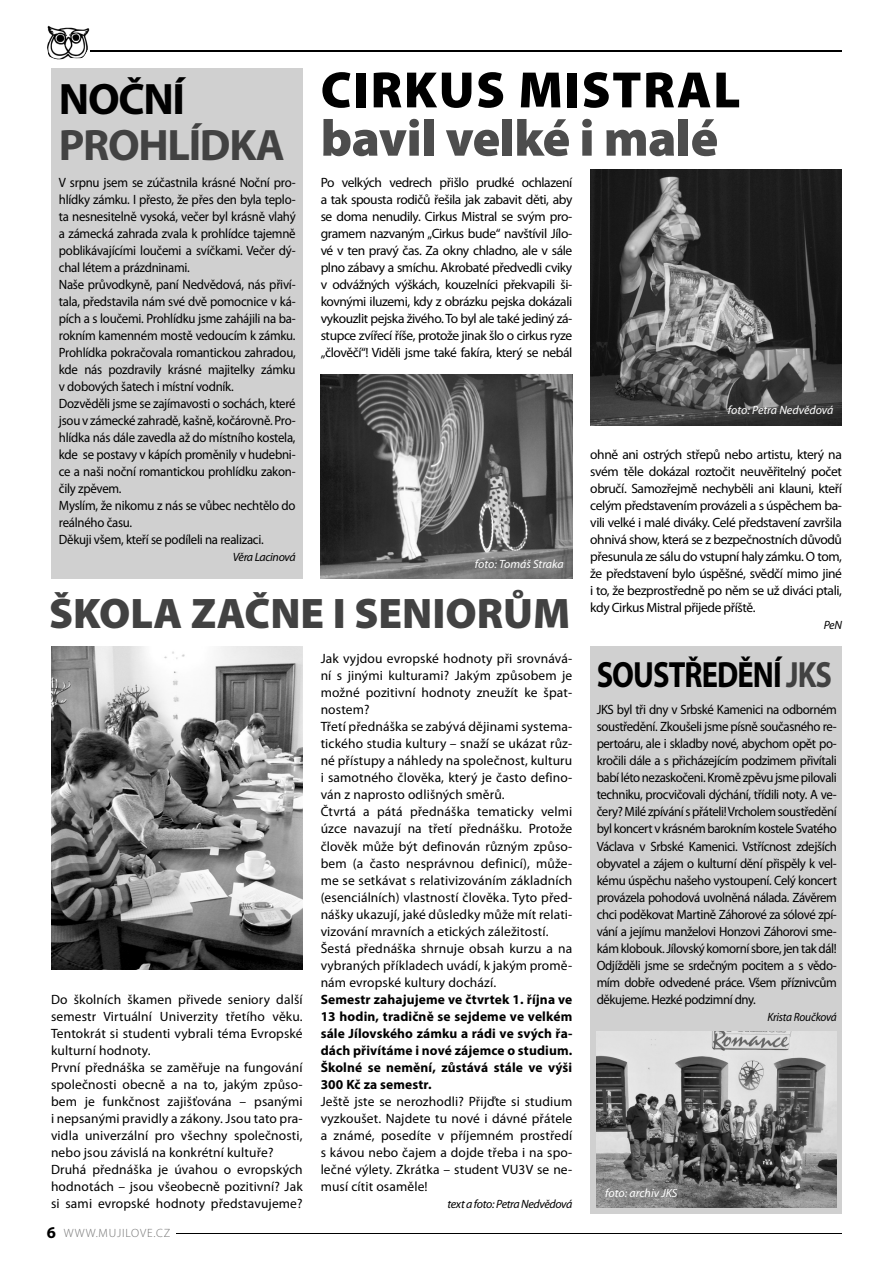
<style>
.page{position:relative;width:893px;height:1263px;background:#fff}
.page>*{position:absolute;margin:0;border:0;box-sizing:border-box;transform-origin:0 0}
.t1{font:900 51.6px "Myriad Pro";letter-spacing:-.01em;color:#4d4d4d}
.t2{font:900 51.45px "Myriad Pro";letter-spacing:.03em;color:#000}
.t3{font:700 44.25px "Myriad Pro";letter-spacing:-.03em;color:#424242}
.t4{font:700 44.25px "Myriad Pro";letter-spacing:-.03em;color:#000}
.t5{font:900 42.9px "Myriad Pro";color:#424242}
.t6{font:700 36.6px "Myriad Pro";letter-spacing:-.03em;color:#000;scale:.83 1}
.t7{font:13.5px/17px "Myriad Pro";letter-spacing:.01em;color:#000;text-align:justify}
.t8{font:13.5px/17px "Myriad Pro";letter-spacing:-.02em;color:#000;scale:.95 1}
.t9{font:13.5px/17px "Myriad Pro";letter-spacing:.01em;color:#000;text-align:justify;scale:.95 1}
.t10{font:700 13.5px/17px "Myriad Pro";letter-spacing:.01em;color:#000;text-align:justify}
.t11{font:italic 12px "Myriad Pro";color:#fff}
.t12{font:italic 12px "Myriad Pro";letter-spacing:-.03em;color:#000}
.t13{font:300 12px "Myriad Pro";letter-spacing:.07em;color:#717171}
.t14{font:italic 12px "Myriad Pro";letter-spacing:-.03em;color:#000;scale:.95 1}
.s1{font-weight:700;font-size:16.5px;color:#000}
.s2{color:#424242}
</style>
<div class="page">
<img style="left:47px;top:25px;width:53px;height:35px">
<hr style="left:177px;top:1233px;width:665px;height:1px;background:#000">
<hr style="left:90px;top:51px;width:716px;height:1px;background:#000">
<hr style="left:796px;top:51px;width:46px;height:1px;background:#000">
<div style="left:52px;top:68px;width:251px;height:510px;background:#d0d0d0"></div>
<div style="left:590px;top:646px;width:252px;height:567px;background:#d0d0d0"></div>
<img style="left:590px;top:169px;width:252px;height:256px">
<img style="left:321px;top:374px;width:251px;height:204px">
<img style="left:51px;top:646px;width:252px;height:323px">
<img style="left:597px;top:1031px;width:240px;height:177px">
<h3 class="t4" style="left:59px;top:82px;width:128px">NOČNÍ</h3>
<h3 class="t3" style="left:59px;top:129px;width:227px">PROHLÍDKA</h3>
<h2 class="t2" style="left:321px;top:70px;width:421px">CIRKUS MISTRAL</h2>
<h1 class="t1" style="left:321px;top:119px;width:399px">bavil velké i malé</h1>
<p class="t8" style="left:59px;top:175px;width:251px">V srpnu jsem se zúčastnila krásné Noční pro&shy;hlídky zámku. I přesto, že přes den byla teplo&shy;ta nesnesitelně vysoká, večer byl krásně vlahý a zámecká zahrada zvala k prohlídce tajemně poblikávajícími loučemi a svíčkami. Večer dý&shy;chal létem a prázdninami.<br>Naše průvodkyně, paní Nedvědová, nás přiví&shy;tala, představila nám své dvě pomocnice v ká&shy;pích a s loučemi. Prohlídku jsme zahájili na ba&shy;rokním kamenném mostě vedoucím k zámku.<br>Prohlídka pokračovala romantickou zahradou, kde nás pozdravily krásné majitelky zámku v dobových šatech i místní vodník.<br>Dozvěděli jsme se zajímavosti o sochách, které jsou v zámecké zahradě, kašně, kočárovně. Pro&shy;hlídka nás dále zavedla až do místního kostela, kde se postavy v kápích proměnily v hudebni&shy;ce a naši noční romantickou prohlídku zakon&shy;čily zpěvem.<br>Myslím, že nikomu z nás se vůbec nechtělo do reálného času.<br>Děkuji všem, kteří se podíleli na realizaci.</p>
<p class="t12" style="left:233px;top:553px;width:64px">Věra Lacinová</p>
<p class="t7" style="left:321px;top:175px;width:253px">Po velkých vedrech přišlo prudké ochlazení a tak spousta rodičů řešila jak zabavit děti, aby se doma nenudily. Cirkus Mistral se svým pro&shy;gramem nazvaným „Cirkus bude“ navštívil Jílo&shy;vé v ten pravý čas. Za okny chladno, ale v sále plno zábavy a smíchu. Akrobaté předvedli cviky v odvážných výškách, kouzelníci překvapili ši&shy;kovnými iluzemi, kdy z obrázku pejska dokázali vykouzlit pejska živého. To byl ale také jediný zá&shy;stupce zvířecí říše, protože jinak šlo o cirkus ryze „člověčí“! Viděli jsme také fakíra, který se nebál</p>
<p class="t11" style="left:475px;top:559px;width:91px">foto: Tomáš Straka</p>
<h3 class="t5" style="left:49px;top:597px;width:522px">ŠKOLA ZAČNE I SENIORŮM</h3>
<p class="t7" style="left:51px;top:992px;width:253px;text-align:left">Do školních škamen přivede seniory další semestr Virtuální Univerzity třetího věku.<br>Tentokrát si studenti vybrali téma Evropské kulturní hodnoty.<br>První přednáška se zaměřuje na fungování společnosti obecně a na to, jakým způso&shy;bem je funkčnost zajišťována – psanými i nepsanými pravidly a zákony. Jsou tato pra&shy;vidla univerzální pro všechny společnosti, nebo jsou závislá na konkrétní kultuře?<br>Druhá přednáška je úvahou o evropských hodnotách – jsou všeobecně pozitivní? Jak si sami evropské hodnoty představujeme?</p>
<p class="t13" style="left:47px;top:1229px;width:125px"><span class="s1">6</span> WWW.MUJILOVE.CZ</p>
<p class="t7" style="left:321px;top:651px;width:253px;text-align:left">Jak vyjdou evropské hodnoty při srovnává&shy;ní s jinými kulturami? Jakým způsobem je možné pozitivní hodnoty zneužít ke špat&shy;nostem?<br>Třetí přednáška se zabývá dějinami systema&shy;tického studia kultury – snaží se ukázat růz&shy;né přístupy a náhledy na společnost, kulturu i samotného člověka, který je často defino&shy;ván z naprosto odlišných směrů.<br>Čtvrtá a pátá přednáška tematicky velmi úzce navazují na třetí přednášku. Protože člověk může být definován různým způso&shy;bem (a často nesprávnou definicí), může&shy;me se setkávat s relativizováním základních (esenciálních) vlastností člověka. Tyto před&shy;nášky ukazují, jaké důsledky může mít relati&shy;vizování mravních a etických záležitostí.<br>Šestá přednáška shrnuje obsah kurzu a na vybraných příkladech uvádí, k jakým promě&shy;nám evropské kultury dochází.</p>
<p class="t10" style="left:321px;top:992px;width:253px">Semestr zahajujeme ve čtvrtek 1. října ve 13 hodin, tradičně se sejdeme ve velkém sále Jílovského zámku a rádi ve svých řa&shy;dách přivítáme i nové zájemce o studium.<br>Školné se nemění, zůstává stále ve výši 300 Kč za semestr.</p>
<p class="t7" style="left:321px;top:1094px;width:253px">Ještě jste se nerozhodli? Přijďte si studium vyzkoušet. Najdete tu nové i dávné přátele a známé, posedíte v příjemném prostředí s kávou nebo čajem a dojde třeba i na spo&shy;lečné výlety. Zkrátka – student VU3V se ne&shy;musí cítit osaměle!</p>
<p class="t12" style="left:447px;top:1199px;width:126px">text a foto: Petra Nedvědová</p>
<p class="t11" style="left:728px;top:406px;width:107px">foto: Petra Nedvědová</p>
<p class="t7" style="left:590px;top:447px;width:253px">ohně ani ostrých střepů nebo artistu, který na svém těle dokázal roztočit neuvěřitelný počet obručí. Samozřejmě nechyběli ani klauni, kteří celým představením provázeli a s úspěchem ba&shy;vili velké i malé diváky. Celé představení završila ohnivá show, která se z bezpečnostních důvodů přesunula ze sálu do vstupní haly zámku. O tom, že představení bylo úspěšné, svědčí mimo jiné i to, že bezprostředně po něm se už diváci ptali, kdy Cirkus Mistral přijede příště.</p>
<p class="t12" style="left:824px;top:621px;width:20px">PeN</p>
<h3 class="t6" style="left:597px;top:661px;width:285px">SOUSTŘEDĚNÍ <span class="s2">JKS</span></h3>
<p class="t9" style="left:597px;top:702px;width:254px">JKS byl tři dny v Srbské Kamenici na odborném soustředění. Zkoušeli jsme písně současného re&shy;pertoáru, ale i skladby nové, abychom opět po&shy;kročili dále a s přicházejícím podzimem přivítali babí léto nezaskočeni. Kromě zpěvu jsme pilovali techniku, procvičovali dýchání, třídili noty. A ve&shy;čery? Milé zpívání s přáteli! Vrcholem soustředění byl koncert v krásném barokním kostele Svatého Václava v Srbské Kamenici. Vstřícnost zdejších obyvatel a zájem o kulturní dění přispěly k vel&shy;kému úspěchu našeho vystoupení. Celý koncert provázela pohodová uvolněná nálada. Závěrem chci poděkovat Martině Záhorové za sólové zpí&shy;vání a jejímu manželovi Honzovi Záhorovi sme&shy;kám klobouk. Jílovský komorní sbore, jen tak dál!<br>Odjížděli jsme se srdečným pocitem a s vědo&shy;mím dobře odvedené práce. Všem příznivcům děkujeme. Hezké podzimní dny.</p>
<p class="t14" style="left:767px;top:1012px;width:75px">Krista Roučková</p>
<p class="t11" style="left:605px;top:1189px;width:74px">foto: archiv JKS</p>
</div>
